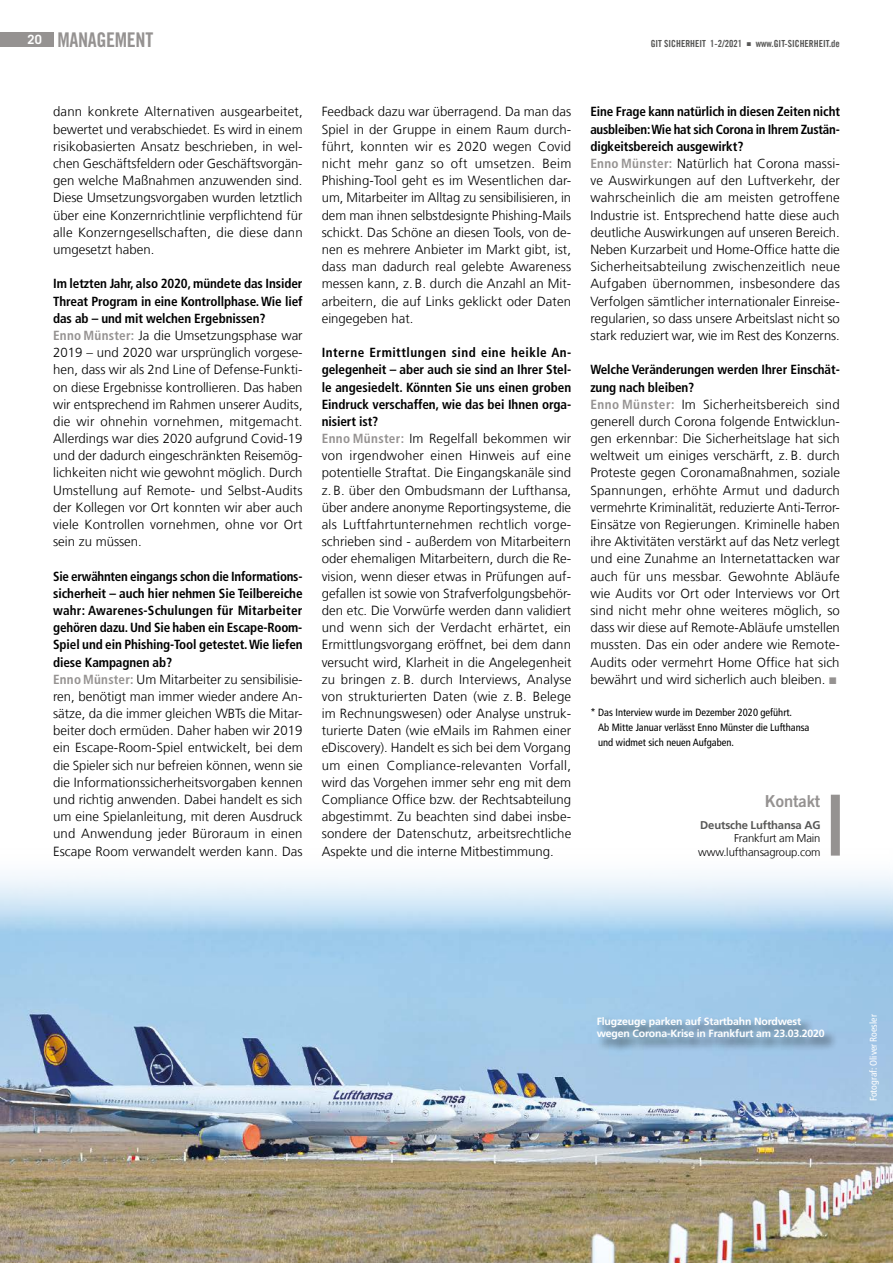
<style>
.page{position:relative;width:893px;height:1263px;background:#fff}
.page>*{position:absolute;margin:0;border:0;box-sizing:border-box;transform-origin:0 0}
.t1{font:20.25px "Trade Gothic LT Std Bd Cn 20";letter-spacing:-.015em;color:#959291}
.t2{font:16.5px "Trade Gothic LT Std Bd 2";letter-spacing:-.005em;color:#959291}
.t3{font:300 13.2px/17.2px "Frutiger LT Com";letter-spacing:.005em;color:#000}
.t4{font:300 11.25px/13.5px "Frutiger LT Com";letter-spacing:-.015em;color:#000;text-align:right}
.t5{font:700 11.25px "Frutiger LT Com";letter-spacing:-.015em;color:#575756}
.t6{font:condensed 10.5px/15px "Frutiger LT Com";color:#000}
.t7{font:700 10.5px/12.8px "Frutiger LT Com";letter-spacing:-.015em;color:#fff}
.t8{font:9.75px "Trade Gothic LT Com Bd Cn 20";color:#575756}
.t9{font:condensed 9.75px "Frutiger LT Com";color:#fff}
.s1{font-family:"Trade Gothic LT Com";font-weight:700;font-size:12.75px;color:#fff}
.s2{font-weight:700;font-stretch:condensed}
.s3{font-weight:700;font-stretch:condensed;color:#959291}
.s4{color:#959291}
</style>
<div class="page">
<img style="left:0;top:848px;width:893px;height:415px">
<div style="left:596px;top:1015px;width:242px;height:38px;background:#000;opacity:.75"></div>
<div style="left:831px;top:795px;width:9px;height:61px;background:#959291"></div>
<div style="left:0;top:32px;width:53px;height:15px;background:#959291"></div>
<h1 class="t1" style="left:28px;top:27px;width:127px"><span class="s1">20</span> MANAGEMENT</h1>
<p class="t8" style="left:651px;top:38px;width:191px">GIT SICHERHEIT 1-2/2021 ▪ www.GIT-SICHERHEIT.de</p>
<p class="t3" style="left:53px;top:103px;width:251px;text-align:justify">dann konkrete Alternativen ausgearbeitet, bewertet und verabschiedet. Es wird in einem risikobasierten Ansatz beschrieben, in wel&shy;chen Geschäftsfeldern oder Geschäftsvorgän&shy;gen welche Maßnahmen anzuwenden sind.<br>Diese Umsetzungsvorgaben wurden letztlich über eine Konzernrichtlinie verpflichtend für alle Konzerngesellschaften, die diese dann umgesetzt haben.</p>
<p class="t3" style="left:53px;top:275px;width:251px"><span class="s2">Im letzten Jahr, also 2020, mündete das Insider Threat Program in eine Kontrollphase. Wie lief das ab – und mit welchen Ergebnissen?<br></span><span class="s3">Enno Münster:</span> Ja die Umsetzungsphase war 2019 – und 2020 war ursprünglich vorgese&shy;hen, dass wir als 2nd Line of Defense-Funkti&shy;on diese Ergebnisse kontrollieren. Das haben wir entsprechend im Rahmen unserer Audits, die wir ohnehin vornehmen, mitgemacht.<br>Allerdings war dies 2020 aufgrund Covid-19 und der dadurch eingeschränkten Reisemög&shy;lichkeiten nicht wie gewohnt möglich. Durch Umstellung auf Remote- und Selbst-Audits der Kollegen vor Ort konnten wir aber auch viele Kontrollen vornehmen, ohne vor Ort sein zu müssen.</p>
<p class="t3" style="left:53px;top:567px;width:251px"><span class="s2">Sie erwähnten eingangs schon die Informations&shy;sicherheit – auch hier nehmen Sie Teilbereiche wahr: Awarenes-Schulungen für Mitarbeiter gehören dazu. Und Sie haben ein Escape-Room-Spiel und ein Phishing-Tool getestet. Wie liefen diese Kampagnen ab?<br></span><span class="s3">Enno Münster:</span> Um Mitarbeiter zu sensibilisie&shy;ren, benötigt man immer wieder andere An&shy;sätze, da die immer gleichen WBTs die Mitar&shy;beiter doch ermüden. Daher haben wir 2019 ein Escape-Room-Spiel entwickelt, bei dem die Spieler sich nur befreien können, wenn sie die Informationssicherheitsvorgaben kennen und richtig anwenden. Dabei handelt es sich um eine Spielanleitung, mit deren Ausdruck und Anwendung jeder Büroraum in einen Escape Room verwandelt werden kann. Das</p>
<p class="t3" style="left:322px;top:103px;width:251px;text-align:justify">Feedback dazu war überragend. Da man das Spiel in der Gruppe in einem Raum durch&shy;führt, konnten wir es 2020 wegen Covid nicht mehr ganz so oft umsetzen. Beim Phishing-Tool geht es im Wesentlichen dar&shy;um, Mitarbeiter im Alltag zu sensibilisieren, in dem man ihnen selbstdesignte Phishing-Mails schickt. Das Schöne an diesen Tools, von de&shy;nen es mehrere Anbieter im Markt gibt, ist, dass man dadurch real gelebte Awareness messen kann, z. B. durch die Anzahl an Mit&shy;arbeitern, die auf Links geklickt oder Daten eingegeben hat.</p>
<p class="t3" style="left:322px;top:344px;width:251px"><span class="s2">Interne Ermittlungen sind eine heikle An&shy;gelegenheit – aber auch sie sind an Ihrer Stel&shy;le angesiedelt. Könnten Sie uns einen groben Eindruck verschaffen, wie das bei Ihnen orga&shy;nisiert ist?<br></span><span class="s3">Enno Münster:</span> Im Regelfall bekommen wir von irgendwoher einen Hinweis auf eine potentielle Straftat. Die Eingangskanäle sind z. B. über den Ombudsmann der Lufthansa, über andere anonyme Reportingsysteme, die als Luftfahrtunternehmen rechtlich vorge&shy;schrieben sind - außerdem von Mitarbeitern oder ehemaligen Mitarbeitern, durch die Re&shy;vision, wenn dieser etwas in Prüfungen auf&shy;gefallen ist sowie von Strafverfolgungsbehör&shy;den etc. Die Vorwürfe werden dann validiert und wenn sich der Verdacht erhärtet, ein Ermittlungsvorgang eröffnet, bei dem dann versucht wird, Klarheit in die Angelegenheit zu bringen z. B. durch Interviews, Analyse von strukturierten Daten (wie z. B. Belege im Rechnungswesen) oder Analyse unstruk&shy;turierte Daten (wie eMails im Rahmen einer eDiscovery). Handelt es sich bei dem Vorgang um einen Compliance-relevanten Vorfall, wird das Vorgehen immer sehr eng mit dem Compliance Office bzw. der Rechtsabteilung abgestimmt. Zu beachten sind dabei insbe&shy;sondere der Datenschutz, arbeitsrechtliche Aspekte und die interne Mitbestimmung.</p>
<p class="t3" style="left:590px;top:103px;width:251px"><span class="s2">Eine Frage kann natürlich in diesen Zeiten nicht ausbleiben: Wie hat sich Corona in Ihrem Zustän&shy;digkeitsbereich ausgewirkt?<br></span><span class="s3">Enno Münster:</span> Natürlich hat Corona massi&shy;ve Auswirkungen auf den Luftverkehr, der wahrscheinlich die am meisten getroffene Industrie ist. Entsprechend hatte diese auch deutliche Auswirkungen auf unseren Bereich.<br>Neben Kurzarbeit und Home-Office hatte die Sicherheitsabteilung zwischenzeitlich neue Aufgaben übernommen, insbesondere das Verfolgen sämtlicher internationaler Einreise&shy;regularien, so dass unsere Arbeitslast nicht so stark reduziert war, wie im Rest des Konzerns.</p>
<p class="t3" style="left:590px;top:361px;width:251px"><span class="s2">Welche Veränderungen werden Ihrer Einschät&shy;zung nach bleiben?<br></span><span class="s3">Enno Münster:</span> Im Sicherheitsbereich sind generell durch Corona folgende Entwicklun&shy;gen erkennbar: Die Sicherheitslage hat sich weltweit um einiges verschärft, z. B. durch Proteste gegen Coronamaßnahmen, soziale Spannungen, erhöhte Armut und dadurch vermehrte Kriminalität, reduzierte Anti-Terror-Einsätze von Regierungen. Kriminelle haben ihre Aktivitäten verstärkt auf das Netz verlegt und eine Zunahme an Internetattacken war auch für uns messbar. Gewohnte Abläufe wie Audits vor Ort oder Interviews vor Ort sind nicht mehr ohne weiteres möglich, so dass wir diese auf Remote-Abläufe umstellen mussten. Das ein oder andere wie Remote-Audits oder vermehrt Home Office hat sich bewährt und wird sicherlich auch bleiben. <span class="s4">◾</span></p>
<p class="t6" style="left:598px;top:705px;width:213px;text-indent:-8px">* Das Interview wurde im Dezember 2020 geführt.<br>Ab Mitte Januar verlässt Enno Münster die Lufthansa und widmet sich neuen Aufgaben.</p>
<p class="t2" style="left:765px;top:790px;width:57px">Kontakt</p>
<p class="t5" style="left:700px;top:818px;width:122px">Deutsche Lufthansa AG</p>
<p class="t4" style="left:698px;top:831px;width:124px">Frankfurt am Main www.lufthansagroup.com</p>
<p class="t7" style="left:597px;top:1014px;width:230px">Flugzeuge parken auf Startbahn Nordwest wegen Corona-Krise in Frankfurt am 23.03.2020</p>
<p class="t9" style="left:868px;top:1101px;width:88px;rotate:-90deg">Fotograf: Oliver Roesler</p>
</div>
